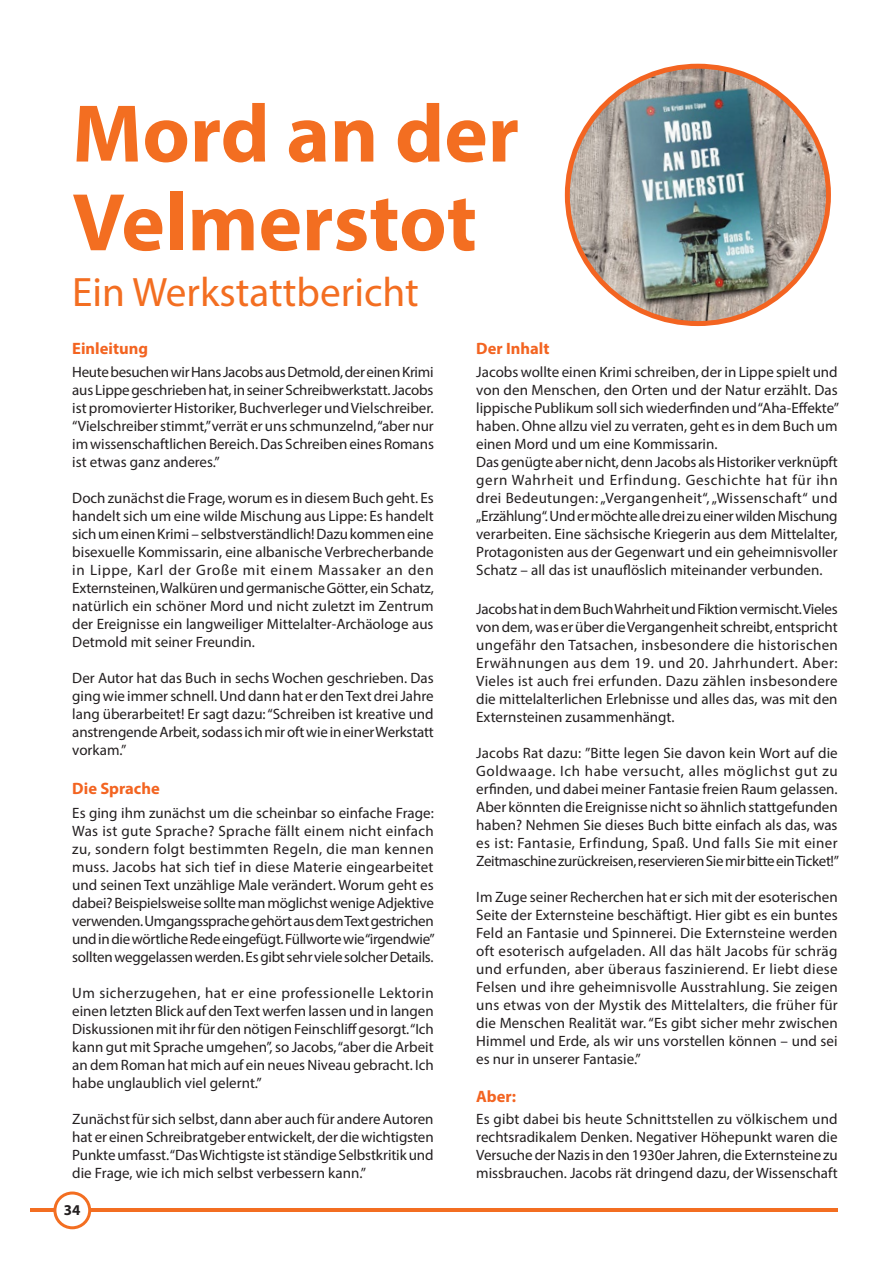
<style>
.page{position:relative;width:893px;height:1263px;background:#fff}
.page>*{position:absolute;margin:0;border:0;box-sizing:border-box;transform-origin:0 0}
.t1{font:700 82.5px/88.7px "Myriad Pro";color:#f36e21}
.t2{font:41.25px "Myriad Pro";color:#f36e21}
.t3{font:700 16.5px "Myriad Pro";color:#f36421}
.t4{font:15px/18px "Myriad Pro";color:#231f20;text-align:justify}
.t5{font:700 15px "Myriad Pro";color:#231f20}
</style>
<div class="page">
<hr style="left:30px;top:1208px;width:808px;height:3px;background:#f36e21">
<div style="left:55px;top:1193px;width:35px;height:35px;background:#fff;border-radius:50%"></div>
<div style="left:53px;top:1191px;width:38px;height:38px;border:3px solid #f36e21;border-radius:50%"></div>
<img style="left:567px;top:66px;width:261px;height:258px">
<h1 class="t1" style="left:72px;top:87px;width:448px">Mord an der<br>Velmerstot</h1>
<h2 class="t2" style="left:72px;top:266px;width:348px">Ein Werkstattbericht</h2>
<p class="t3" style="left:72px;top:338px;width:77px">Einleitung</p>
<p class="t4" style="left:72px;top:362px;width:363px">Heute besuchen wir Hans Jacobs aus Detmold, der einen Krimi aus Lippe geschrieben hat, in seiner Schreibwerkstatt. Jacobs ist promovierter Historiker, Buchverleger und Vielschreiber. “Vielschreiber stimmt,” verrät er uns schmunzelnd, “aber nur im wissenschaftlichen Bereich. Das Schreiben eines Romans ist etwas ganz anderes.”</p>
<p class="t4" style="left:72px;top:488px;width:363px">Doch zunächst die Frage, worum es in diesem Buch geht. Es handelt sich um eine wilde Mischung aus Lippe: Es handelt sich um einen Krimi – selbstverständlich! Dazu kommen eine bisexuelle Kommissarin, eine albanische Verbrecherbande in Lippe, Karl der Große mit einem Massaker an den Externsteinen, Walküren und germanische Götter, ein Schatz, natürlich ein schöner Mord und nicht zuletzt im Zentrum der Ereignisse ein langweiliger Mittelalter-Archäologe aus Detmold mit seiner Freundin.</p>
<p class="t4" style="left:72px;top:668px;width:363px">Der Autor hat das Buch in sechs Wochen geschrieben. Das ging wie immer schnell. Und dann hat er den Text drei Jahre lang überarbeitet! Er sagt dazu: “Schreiben ist kreative und anstrengende Arbeit, sodass ich mir oft wie in einer Werkstatt vorkam.”</p>
<p class="t3" style="left:72px;top:778px;width:89px">Die Sprache</p>
<p class="t4" style="left:72px;top:804px;width:364px">Es ging ihm zunächst um die scheinbar so einfache Frage:<br>Was ist gute Sprache? Sprache fällt einem nicht einfach zu, sondern folgt bestimmten Regeln, die man kennen muss. Jacobs hat sich tief in diese Materie eingearbeitet und seinen Text unzählige Male verändert. Worum geht es dabei? Beispielsweise sollte man möglichst wenige Adjektive verwenden. Umgangssprache gehört aus dem Text gestrichen und in die wörtliche Rede eingefügt. Füllworte wie “irgendwie” sollten weggelassen werden. Es gibt sehr viele solcher Details.</p>
<p class="t4" style="left:72px;top:984px;width:363px">Um sicherzugehen, hat er eine professionelle Lektorin einen letzten Blick auf den Text werfen lassen und in langen Diskussionen mit ihr für den nötigen Feinschliff gesorgt. “Ich kann gut mit Sprache umgehen”, so Jacobs, “aber die Arbeit an dem Roman hat mich auf ein neues Niveau gebracht. Ich habe unglaublich viel gelernt.”</p>
<p class="t4" style="left:72px;top:1110px;width:363px">Zunächst für sich selbst, dann aber auch für andere Autoren hat er einen Schreibratgeber entwickelt, der die wichtigsten Punkte umfasst. “Das Wichtigste ist ständige Selbstkritik und die Frage, wie ich mich selbst verbessern kann.”</p>
<p class="t5" style="left:64px;top:1200px;width:18px">34</p>
<p class="t3" style="left:476px;top:338px;width:75px">Der Inhalt</p>
<p class="t4" style="left:476px;top:362px;width:364px;text-align:left">Jacobs wollte einen Krimi schreiben, der in Lippe spielt und von den Menschen, den Orten und der Natur erzählt. Das lippische Publikum soll sich wiederfinden und “Aha-Effekte” haben. Ohne allzu viel zu verraten, geht es in dem Buch um einen Mord und um eine Kommissarin.<br>Das genügte aber nicht, denn Jacobs als Historiker verknüpft gern Wahrheit und Erfindung. Geschichte hat für ihn drei Bedeutungen: „Vergangenheit“, „Wissenschaft“ und „Erzählung“. Und er möchte alle drei zu einer wilden Mischung verarbeiten. Eine sächsische Kriegerin aus dem Mittelalter, Protagonisten aus der Gegenwart und ein geheimnisvoller Schatz – all das ist unauflöslich miteinander verbunden.</p>
<p class="t4" style="left:476px;top:599px;width:363px">Jacobs hat in dem Buch Wahrheit und Fiktion vermischt. Vieles von dem, was er über die Vergangenheit schreibt, entspricht ungefähr den Tatsachen, insbesondere die historischen Erwähnungen aus dem 19. und 20. Jahrhundert. Aber:<br>Vieles ist auch frei erfunden. Dazu zählen insbesondere die mittelalterlichen Erlebnisse und alles das, was mit den Externsteinen zusammenhängt.</p>
<p class="t4" style="left:476px;top:743px;width:364px">Jacobs Rat dazu: ”Bitte legen Sie davon kein Wort auf die Goldwaage. Ich habe versucht, alles möglichst gut zu erfinden, und dabei meiner Fantasie freien Raum gelassen.<br>Aber könnten die Ereignisse nicht so ähnlich stattgefunden haben? Nehmen Sie dieses Buch bitte einfach als das, was es ist: Fantasie, Erfindung, Spaß. Und falls Sie mit einer Zeitmaschine zurückreisen, reservieren Sie mir bitte ein Ticket!”</p>
<p class="t4" style="left:476px;top:887px;width:363px">Im Zuge seiner Recherchen hat er sich mit der esoterischen Seite der Externsteine beschäftigt. Hier gibt es ein buntes Feld an Fantasie und Spinnerei. Die Externsteine werden oft esoterisch aufgeladen. All das hält Jacobs für schräg und erfunden, aber überaus faszinierend. Er liebt diese Felsen und ihre geheimnisvolle Ausstrahlung. Sie zeigen uns etwas von der Mystik des Mittelalters, die früher für die Menschen Realität war. “Es gibt sicher mehr zwischen Himmel und Erde, als wir uns vorstellen können – und sei es nur in unserer Fantasie.”</p>
<p class="t3" style="left:476px;top:1085px;width:41px">Aber:</p>
<p class="t4" style="left:476px;top:1110px;width:363px">Es gibt dabei bis heute Schnittstellen zu völkischem und rechtsradikalem Denken. Negativer Höhepunkt waren die Versuche der Nazis in den 1930er Jahren, die Externsteine zu missbrauchen. Jacobs rät dringend dazu, der Wissenschaft</p>
</div>
